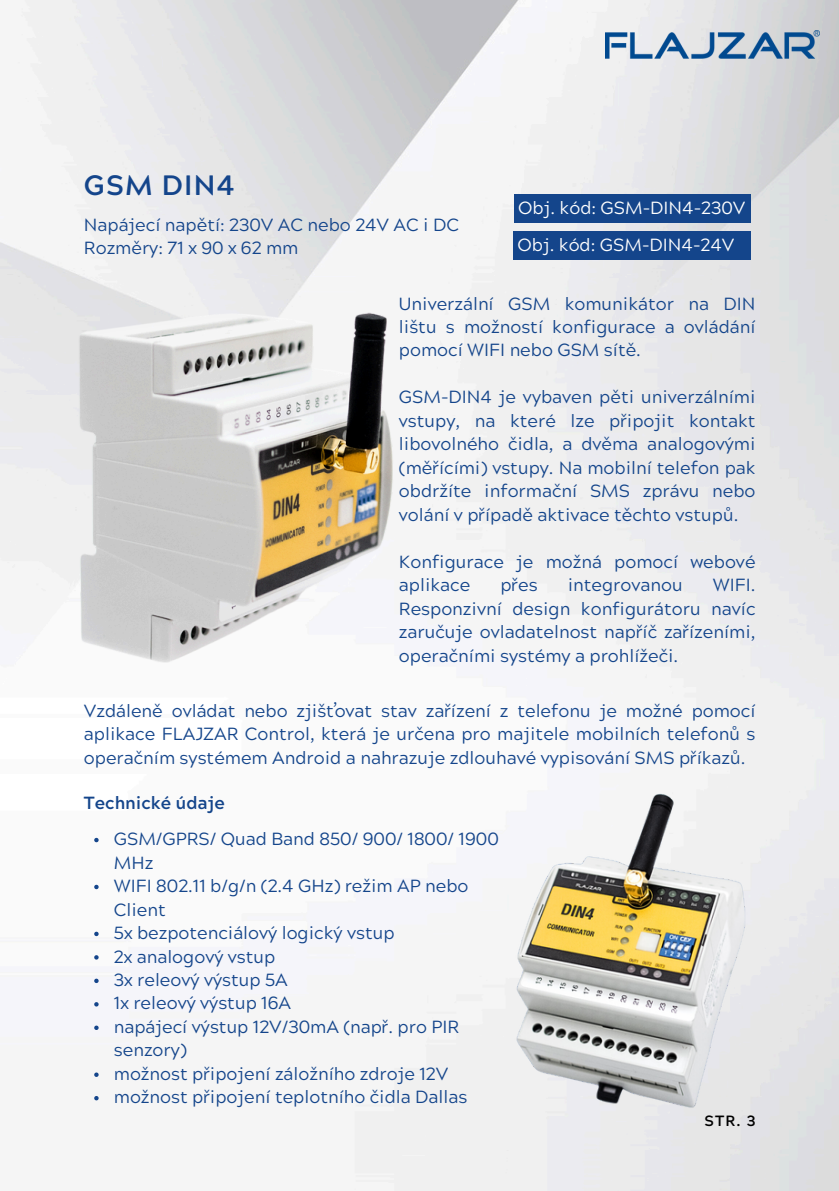
<style>
.page{position:relative;width:839px;height:1191px;background:#fff}
.page>*{position:absolute;margin:0;border:0;box-sizing:border-box;transform-origin:0 0}
.t1{font:700 28px "Acherus Grotesque";letter-spacing:.04em;color:#14458b}
.t2{font:17.6px/23.4px "Acherus Grotesque";color:#14458b}
.t3{font:17.6px "Acherus Grotesque";color:#fff}
.t4{font:700 17.6px "Acherus Grotesque";color:#14458b}
.t5{font:700 14.8px "Acherus Grotesque";color:#000}
</style>
<div class="page">
<img style="left:0;top:0;width:838px;height:1191px">
<div style="left:514px;top:195px;width:236px;height:28px;background:#14458b"></div>
<div style="left:513px;top:231px;width:237px;height:28px;background:#14458b"></div>
<img style="left:61px;top:278px;width:348px;height:415px">
<img style="left:513px;top:767px;width:253px;height:348px">
<svg style="left:94px;top:838px;width:5px;height:4px"></svg>
<svg style="left:94px;top:885px;width:5px;height:4px"></svg>
<svg style="left:94px;top:932px;width:5px;height:4px"></svg>
<svg style="left:94px;top:955px;width:5px;height:5px"></svg>
<svg style="left:94px;top:979px;width:5px;height:4px"></svg>
<svg style="left:94px;top:1002px;width:5px;height:5px"></svg>
<svg style="left:94px;top:1026px;width:5px;height:4px"></svg>
<svg style="left:94px;top:1073px;width:5px;height:4px"></svg>
<svg style="left:94px;top:1096px;width:5px;height:4px"></svg>
<img style="left:605px;top:31px;width:215px;height:30px">
<h3 class="t1" style="left:84px;top:174px;width:152px">GSM DIN4</h3>
<h1 class="t2" style="left:84px;top:216px;width:376px">Napájecí napětí: 230V AC nebo 24V AC i DC<br>Rozměry: 71 x 90 x 62 mm</h1>
<h3 class="t3" style="left:518px;top:201px;width:229px">Obj. kód: GSM-DIN4-230V</h3>
<p class="t3" style="left:517px;top:237px;width:218px">Obj. kód: GSM-DIN4-24V</p>
<h3 class="t2" style="left:399px;top:294px;width:358px;text-align:justify">Univerzální GSM komunikátor na DIN lištu s možností konfigurace a ovládání pomocí WIFI nebo GSM sítě.</h3>
<h3 class="t2" style="left:399px;top:388px;width:358px;text-align:justify">GSM-DIN4 je vybaven pěti univerzálními vstupy, na které lze připojit kontakt libovolného čidla, a dvěma analogovými (měřícími) vstupy. Na mobilní telefon pak obdržíte informační SMS zprávu nebo volání v případě aktivace těchto vstupů.</h3>
<h3 class="t2" style="left:399px;top:552px;width:358px">Konfigurace je možná pomocí webové aplikace</h3>
<h3 class="t2" style="left:500px;top:576px;width:39px">přes</h3>
<h3 class="t2" style="left:567px;top:576px;width:117px">integrovanou</h3>
<h3 class="t2" style="left:399px;top:576px;width:358px;text-align:justify;text-indent:314px">WIFI.<br>Responzivní design konfigurátoru navíc zaručuje ovladatelnost napříč zařízeními, operačními systémy a prohlížeči.</h3>
<p class="t2" style="left:84px;top:702px;width:673px;text-align:justify">Vzdáleně ovládat nebo zjišťovat stav zařízení z telefonu je možné pomocí aplikace FLAJZAR Control, která je určena pro majitele mobilních telefonů s operačním systémem Android a nahrazuje zdlouhavé vypisování SMS příkazů.</p>
<p class="t4" style="left:84px;top:796px;width:142px">Technické údaje</p>
<h2 class="t2" style="left:114px;top:830px;width:386px">GSM/GPRS/ Quad Band 850/ 900/ 1800/ 1900<br>MHz</h2>
<p class="t2" style="left:114px;top:877px;width:356px">WIFI 802.11 b/g/n (2.4 GHz) režim AP nebo<br>Client</p>
<p class="t2" style="left:114px;top:924px;width:282px">5x bezpotenciálový logický vstup</p>
<p class="t2" style="left:114px;top:947px;width:163px">2x analogový vstup</p>
<p class="t2" style="left:114px;top:971px;width:175px">3x releový výstup 5A</p>
<p class="t2" style="left:114px;top:994px;width:179px">1x releový výstup 16A</p>
<p class="t2" style="left:114px;top:1017px;width:347px">napájecí výstup 12V/30mA (např. pro PIR senzory)</p>
<p class="t2" style="left:114px;top:1064px;width:336px">možnost připojení záložního zdroje 12V</p>
<p class="t2" style="left:114px;top:1088px;width:355px">možnost připojení teplotního čidla Dallas</p>
<h3 class="t5" style="left:704px;top:1115px;width:53px">STR. 3</h3>
</div>
